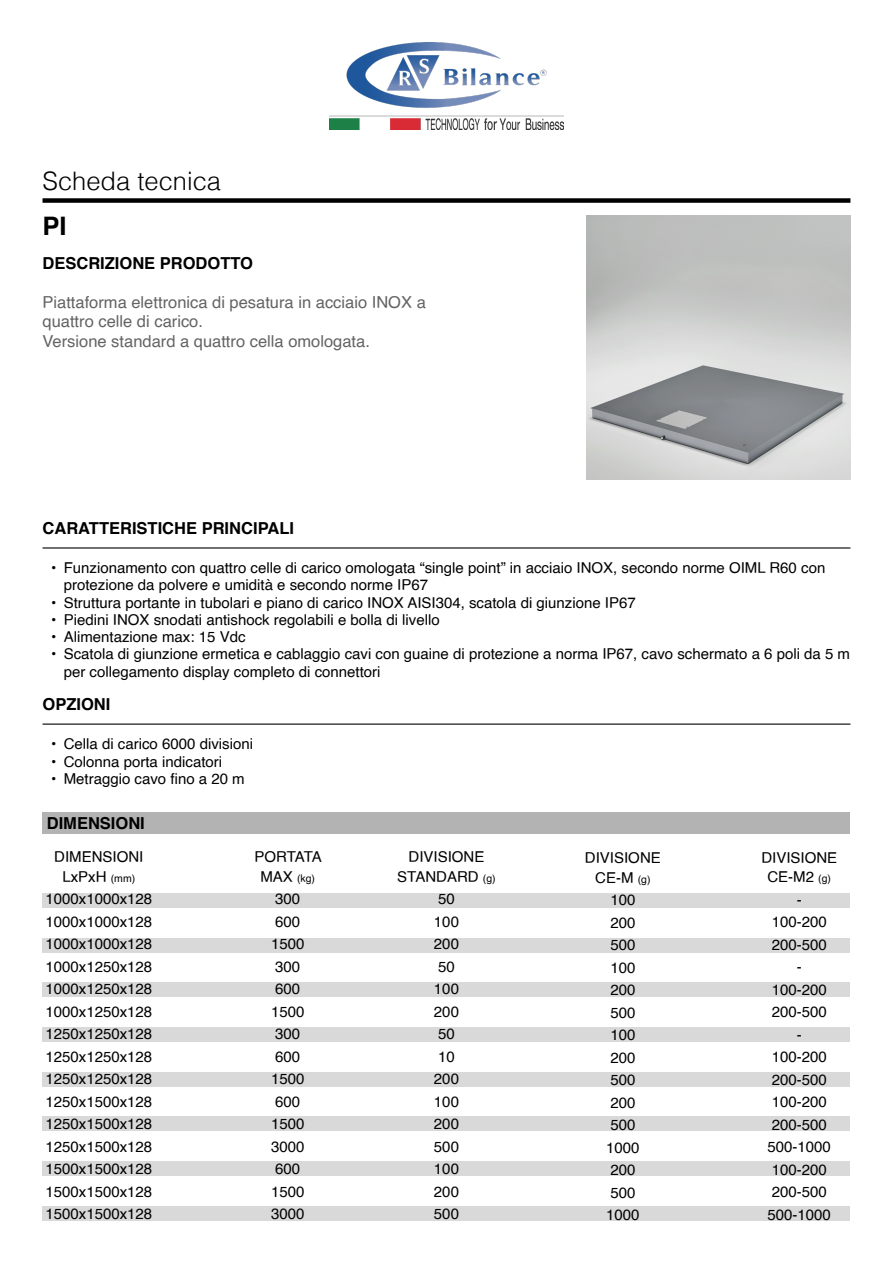
<style>
.page{position:relative;width:893px;height:1263px;background:#fff}
.page>*{position:absolute;margin:0;border:0;box-sizing:border-box;transform-origin:0 0}
.t1{font:300 25.5px "Helvetica";color:#000}
.t2{font:700 25.5px "Helvetica";color:#000}
.t3{font:16.5px/19.5px "Helvetica";color:#646363}
.t4{font:700 16.5px "Helvetica";color:#000}
.t5{font:15px/22.5px "Helvetica";color:#000}
.t6{font:15px "Helvetica";letter-spacing:-.045em;color:#000}
.t7{font:10.5px "Helvetica";color:#000}
.s1{font-size:15px}
.s2{font-size:10.5px}
</style>
<div class="page">
<div style="left:43px;top:198px;width:807px;height:5px;background:#000"></div>
<hr style="left:43px;top:547px;width:807px;height:2px;background:#000">
<hr style="left:43px;top:723px;width:807px;height:2px;background:#000">
<img style="left:587px;top:216px;width:263px;height:263px">
<div style="left:43px;top:812px;width:807px;height:21px;background:#b3b3b3"></div>
<div style="left:43px;top:982px;width:807px;height:15px;background:#d9d9d9"></div>
<div style="left:43px;top:938px;width:807px;height:14px;background:#d9d9d9"></div>
<div style="left:43px;top:1027px;width:807px;height:15px;background:#d9d9d9"></div>
<div style="left:43px;top:1071px;width:807px;height:15px;background:#d9d9d9"></div>
<div style="left:43px;top:1116px;width:807px;height:15px;background:#d9d9d9"></div>
<div style="left:43px;top:893px;width:807px;height:15px;background:#d9d9d9"></div>
<div style="left:43px;top:1161px;width:807px;height:15px;background:#d9d9d9"></div>
<div style="left:43px;top:1205px;width:807px;height:15px;background:#d9d9d9"></div>
<img style="left:330px;top:43px;width:233px;height:86px">
<h1 class="t1" style="left:43px;top:165px;width:180px">Scheda tecnica</h1>
<h1 class="t2" style="left:43px;top:205px;width:26px">PI</h1>
<p class="t4" style="left:43px;top:249px;width:212px">DESCRIZIONE PRODOTTO</p>
<p class="t3" style="left:43px;top:293px;width:385px">Piattaforma elettronica di pesatura in acciaio INOX a quattro celle di carico.<br>Versione standard a quattro cella omologata.</p>
<p class="t4" style="left:43px;top:515px;width:253px">CARATTERISTICHE PRINCIPALI</p>
<p class="t5" style="left:64px;top:560px;width:763px;line-height:17.2px;text-indent:-13px">• Funzionamento con quattro celle di carico omologata “single point” in acciaio INOX, secondo norme OIML R60 con protezione da polvere e umidità e secondo norme IP67</p>
<p class="t5" style="left:51px;top:591px;width:586px">• Struttura portante in tubolari e piano di carico INOX AISI304, scatola di giunzione IP67</p>
<p class="t5" style="left:51px;top:609px;width:390px">• Piedini INOX snodati antishock regolabili e bolla di livello</p>
<p class="t5" style="left:51px;top:626px;width:196px">• Alimentazione max: 15 Vdc</p>
<p class="t5" style="left:64px;top:646px;width:788px;line-height:17.2px;text-indent:-13px">• Scatola di giunzione ermetica e cablaggio cavi con guaine di protezione a norma IP67, cavo schermato a 6 poli da 5 m per collegamento display completo di connettori</p>
<p class="t4" style="left:43px;top:691px;width:69px">OPZIONI</p>
<p class="t5" style="left:51px;top:733px;width:203px">• Cella di carico 6000 divisioni</p>
<p class="t5" style="left:51px;top:750px;width:173px">• Colonna porta indicatori</p>
<p class="t5" style="left:51px;top:768px;width:195px">• Metraggio cavo fino a 20 m</p>
<p class="t4" style="left:47px;top:810px;width:100px">DIMENSIONI</p>
<p class="t6" style="left:255px;top:845px;width:69px">PORTATA</p>
<p class="t7" style="left:260px;top:870px;width:56px"><span class="s1">MAX</span> (kg)</p>
<p class="t5" style="left:271px;top:888px;width:35px">300<br>600<br>1500<br>300<br>600<br>1500<br>300<br>600<br>1500<br>600<br>1500<br>3000<br>600<br>1500<br>3000</p>
<p class="t5" style="left:54px;top:847px;width:91px;line-height:19.5px;text-align:center">DIMENSIONI<br>LxPxH <span class="s2">(mm)</span></p>
<p class="t5" style="left:45px;top:888px;width:108px;text-align:justify">1000x1000x128<br>1000x1000x128<br>1000x1000x128<br>1000x1250x128<br>1000x1250x128<br>1000x1250x128<br>1250x1250x128<br>1250x1250x128<br>1250x1250x128<br>1250x1500x128<br>1250x1500x128<br>1250x1500x128<br>1500x1500x128<br>1500x1500x128<br>1500x1500x128</p>
<p class="t5" style="left:397px;top:847px;width:100px;line-height:19.5px;text-align:center">DIVISIONE<br>STANDARD <span class="s2">(g)</span></p>
<p class="t5" style="left:434px;top:888px;width:27px">50<br>100<br>200<br>50<br>100<br>200<br>50<br>10<br>200<br>100<br>200<br>500<br>100<br>200<br>500</p>
<p class="t5" style="left:761px;top:848px;width:77px;line-height:19.5px;text-align:center">DIVISIONE<br>CE-M2 <span class="s2">(g)</span></p>
<p class="t5" style="left:768px;top:889px;width:65px;text-align:center">-<br>100-200<br>200-500 -<br>100-200<br>200-500 -<br>100-200<br>200-500<br>100-200<br>200-500<br>500-1000<br>100-200<br>200-500<br>500-1000</p>
<p class="t5" style="left:585px;top:849px;width:77px;line-height:19.5px;text-align:center">DIVISIONE<br>CE-M <span class="s2">(g)</span></p>
<p class="t5" style="left:606px;top:889px;width:35px">100<br>200<br>500<br>100<br>200<br>500<br>100<br>200<br>500<br>200<br>500<br>1000<br>200<br>500<br>1000</p>
</div>
